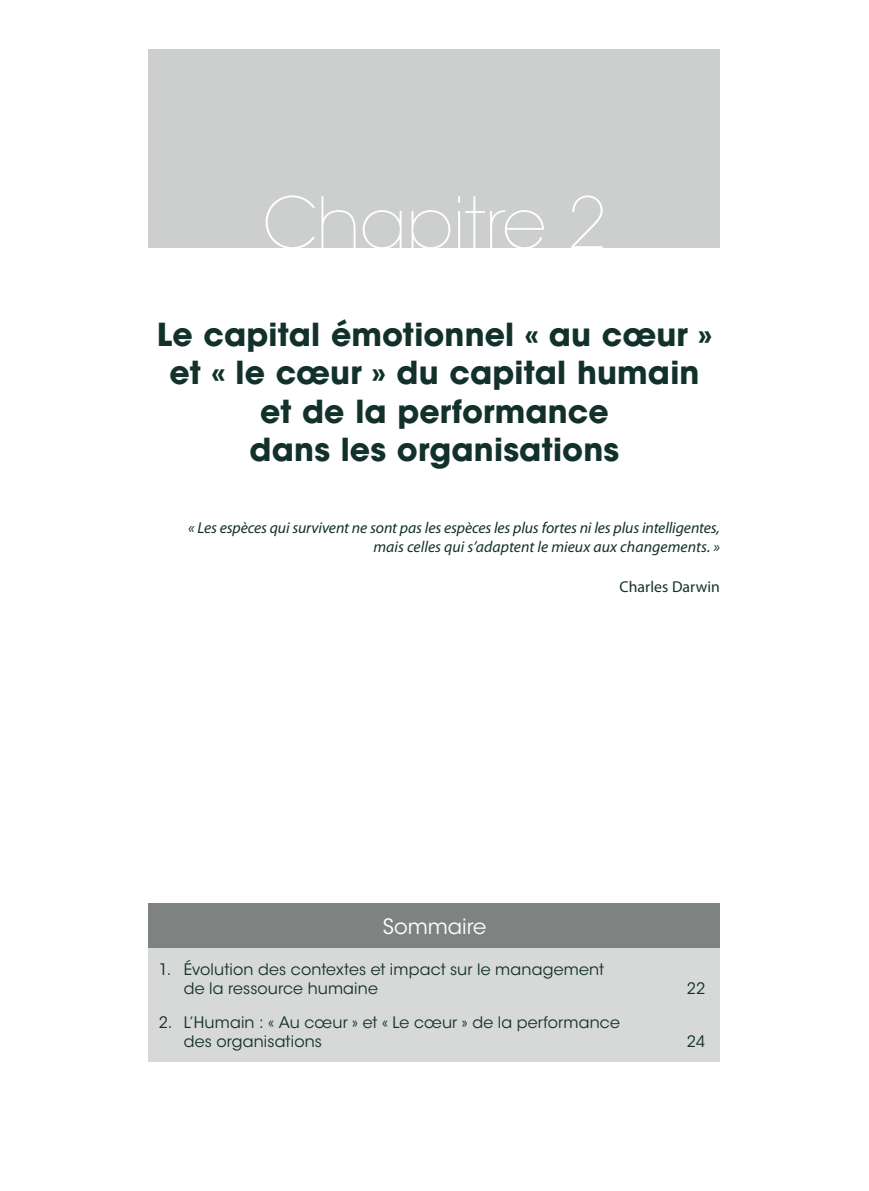
<style>
.page{position:relative;width:869px;height:1191px;background:#fff}
.page>*{position:absolute;margin:0;border:0;box-sizing:border-box;transform-origin:0 0}
.t1{font:200 70px "ITC Avant Garde Std";letter-spacing:-.015em;color:#fff}
.t2{font:700 31.5px/38.5px "ITC Avant Garde Std";letter-spacing:.005em;color:#12312b;text-align:center}
.t3{font:21px "ITC Avant Garde Std";color:#fff}
.t4{font:15.75px/18.9px "ITC Avant Garde Std";letter-spacing:.01em;color:#12312b}
.t5{font:italic 15.75px/19.2px "Myriad Pro";letter-spacing:-.005em;color:#12312b;text-align:right}
.t6{font:15.75px "Myriad Pro";color:#12312b}
</style>
<div class="page">
<div style="left:149px;top:50px;width:570px;height:198px;background:#cdcece"></div>
<div style="left:149px;top:903px;width:570px;height:46px;background:#7e8382"></div>
<div style="left:149px;top:949px;width:570px;height:113px;background:#d7d8d8"></div>
<h1 class="t1" style="left:262px;top:182px;width:345px">Chapitre 2</h1>
<h2 class="t2" style="left:157px;top:315px;width:556px">Le capital émotionnel « au cœur » et « le cœur » du capital humain et de la performance<br>dans les organisations</h2>
<p class="t5" style="left:188px;top:518px;width:533px">« Les espèces qui survivent ne sont pas les espèces les plus fortes ni les plus intelligentes, mais celles qui s’adaptent le mieux aux changements. »</p>
<p class="t6" style="left:619px;top:578px;width:102px">Charles Darwin</p>
<h3 class="t3" style="left:382px;top:913px;width:105px">Sommaire</h3>
<p class="t4" style="left:184px;top:960px;width:421px;text-indent:-25px">1. Évolution des contextes et impact sur le management de la ressource humaine</p>
<p class="t4" style="left:184px;top:1013px;width:437px;text-indent:-25px">2. L’Humain : « Au cœur » et « Le cœur » de la performance des organisations</p>
<p class="t4" style="left:686px;top:979px;width:20px">22</p>
<p class="t4" style="left:686px;top:1032px;width:20px">24</p>
</div>
